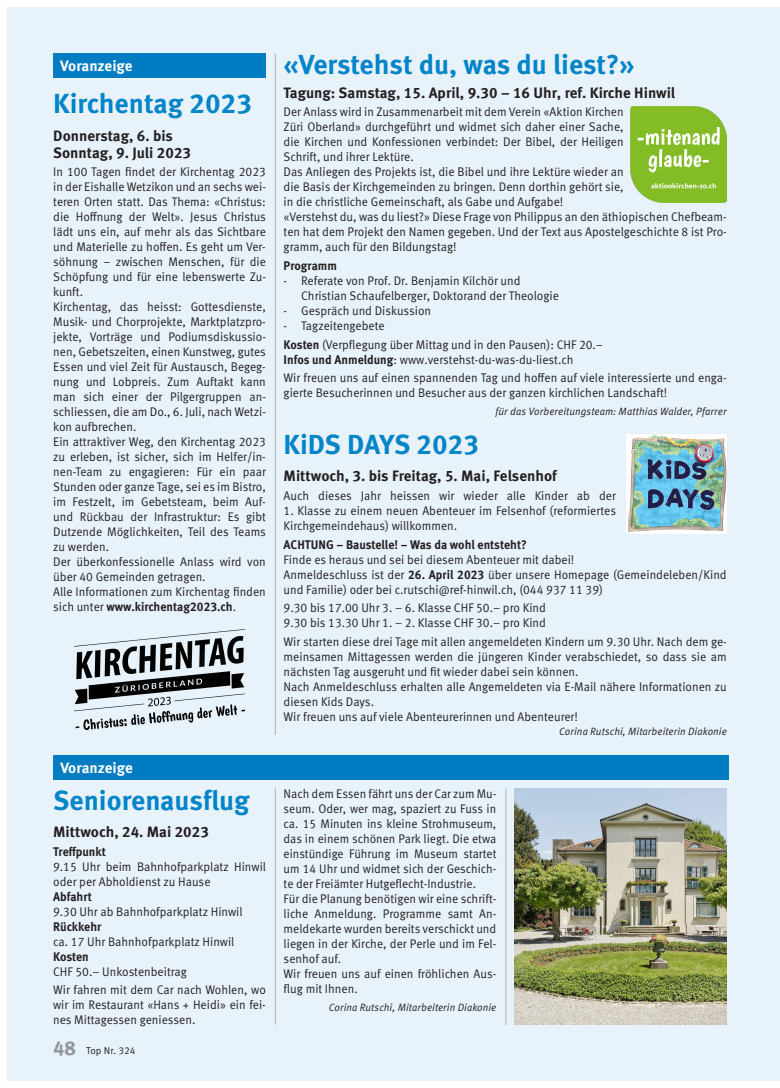
<style>
.page{position:relative;width:780px;height:1088px;background:#fff}
.page>*{position:absolute;margin:0;border:0;box-sizing:border-box;transform-origin:0 0}
.t1{font:700 27.5px "Meta OT";color:#0084ca}
.t2{font:700 15px/16.9px "Meta OT";color:#231f20}
.t3{font:700 15px "Meta OT";letter-spacing:-.005em;color:#fff}
.t4{font:12.5px/15px "Meta OT";color:#231f20;scale:.95 1}
.t5{font:12.5px/15px "Meta OT";color:#231f20;scale:.94 1}
.t6{font:700 12.5px "Meta OT";color:#231f20;scale:.95 1}
.t7{font:italic 10.62px "Meta OT";letter-spacing:.005em;color:#231f20;scale:.95 1}
.t8{font:10px "Meta OT";color:#231f20}
.s1{font-weight:700}
.s2{font-weight:700;font-size:20px;color:#939598}
</style>
<div class="page">
<div style="left:7px;top:7px;width:773px;height:1074px;background:#e8f2fa"></div>
<img style="left:630px;top:106px;width:96px;height:96px">
<img style="left:626px;top:435px;width:100px;height:98px">
<img style="left:514px;top:789px;width:212px;height:235px">
<hr style="left:505px;top:789px;width:1px;height:236px;background:#bcbdc0">
<hr style="left:275px;top:788px;width:1px;height:236px;background:#bcbdc0">
<hr style="left:275px;top:53px;width:1px;height:682px;background:#bcbdc0">
<div style="left:53px;top:755px;width:675px;height:25px;background:#007cc2"></div>
<div style="left:53px;top:53px;width:213px;height:25px;background:#007cc2"></div>
<img style="left:74px;top:630px;width:171px;height:100px">
<p class="t3" style="left:60px;top:56px;width:74px">Voranzeige</p>
<h1 class="t1" style="left:53px;top:86px;width:200px">Kirchentag 2023</h1>
<p class="t2" style="left:53px;top:127px;width:139px">Donnerstag, 6. bis<br>Sonntag, 9. Juli 2023</p>
<p class="t4" style="left:53px;top:164px;width:225px">In 100 Tagen findet der Kirchentag 2023 in der Eishalle Wetzikon und an sechs wei&shy;teren Orten statt. Das Thema: «Christus: die Hoffnung der Welt». Jesus Christus lädt uns ein, auf mehr als das Sichtbare und Materielle zu hoffen. Es geht um Ver&shy;söhnung – zwischen Menschen, für die Schöpfung und für eine lebenswerte Zu&shy;kunft.<br>Kirchentag, das heisst: Gottesdienste, Musik- und Chorprojekte, Marktplatzpro&shy;jekte, Vorträge und Podiumsdiskussio&shy;nen, Gebetszeiten, einen Kunstweg, gutes Essen und viel Zeit für Austausch, Begeg&shy;nung und Lobpreis. Zum Auftakt kann man sich einer der Pilgergruppen an&shy;schliessen, die am Do., 6. Juli, nach Wetzi&shy;kon aufbrechen.<br>Ein attraktiver Weg, den Kirchentag 2023 zu erleben, ist sicher, sich im Helfer/in&shy;nen-Team zu engagieren: Für ein paar Stunden oder ganze Tage, sei es im Bistro, im Festzelt, im Gebetsteam, beim Auf&shy;und Rückbau der Infrastruktur: Es gibt Dutzende Möglichkeiten, Teil des Teams zu werden.<br>Der überkonfessionelle Anlass wird von über 40 Gemeinden getragen.<br>Alle Informationen zum Kirchentag finden sich unter <span class="s1">www.kirchentag2023.ch</span>.</p>
<p class="t3" style="left:60px;top:758px;width:74px">Voranzeige</p>
<h1 class="t1" style="left:53px;top:782px;width:198px">Seniorenausflug</h1>
<p class="t2" style="left:53px;top:823px;width:157px">Mittwoch, 24. Mai 2023</p>
<p class="t6" style="left:53px;top:843px;width:57px">Treffpunkt</p>
<p class="t4" style="left:53px;top:859px;width:225px">9.15 Uhr beim Bahnhofparkplatz Hinwil oder per Abholdienst zu Hause</p>
<p class="t6" style="left:53px;top:888px;width:42px">Abfahrt</p>
<p class="t4" style="left:53px;top:904px;width:201px">9.30 Uhr ab Bahnhofparkplatz Hinwil</p>
<p class="t6" style="left:53px;top:918px;width:52px">Rückkehr</p>
<p class="t4" style="left:53px;top:934px;width:192px">ca. 17 Uhr Bahnhofparkplatz Hinwil</p>
<p class="t6" style="left:53px;top:948px;width:39px">Kosten</p>
<p class="t4" style="left:53px;top:962px;width:225px;line-height:18.5px">CHF 50.– Unkostenbeitrag<br>Wir fahren mit dem Car nach Wohlen, wo</p>
<p class="t4" style="left:53px;top:997px;width:225px">wir im Restaurant «Hans + Heidi» ein fei&shy;nes Mittagessen geniessen.</p>
<p class="t8" style="left:53px;top:1044px;width:84px"><span class="s2">48</span> Top Nr. 324</p>
<h1 class="t1" style="left:283px;top:47px;width:352px">«Verstehst du, was du liest?»</h1>
<p class="t2" style="left:283px;top:84px;width:393px">Tagung: Samstag, 15. April, 9.30 – 16 Uhr, ref. Kirche Hinwil</p>
<p class="t4" style="left:283px;top:105px;width:468px">Der Anlass wird in Zusammenarbeit mit dem Verein «Aktion Kirchen<br>Züri Oberland» durchgeführt und widmet sich daher einer Sache,<br>die Kirchen und Konfessionen verbindet: Der Bibel, der Heiligen<br>Schrift, und ihrer Lektüre.<br>Das Anliegen des Projekts ist, die Bibel und ihre Lektüre wieder an<br>die Basis der Kirchgemeinden zu bringen. Denn dorthin gehört sie,<br>in die christliche Gemeinschaft, als Gabe und Aufgabe!<br>«Verstehst du, was du liest?» Diese Frage von Philippus an den äthiopischen Chefbeam&shy;ten hat dem Projekt den Namen gegeben. Und der Text aus Apostelgeschichte 8 ist Pro&shy;gramm, auch für den Bildungstag!</p>
<p class="t6" style="left:283px;top:258px;width:58px">Programm</p>
<p class="t4" style="left:301px;top:273px;width:273px;text-indent:-18px">- Referate von Prof. Dr. Benjamin Kilchör und<br>Christian Schaufelberger, Doktorand der Theologie</p>
<p class="t4" style="left:283px;top:303px;width:157px">- Gespräch und Diskussion</p>
<p class="t4" style="left:283px;top:317px;width:337px;line-height:18.5px">- Tagzeitengebete<br><span class="s1">Kosten</span> (Verpflegung über Mittag und in den Pausen): CHF 20.–</p>
<p class="t4" style="left:283px;top:350px;width:468px;line-height:18.5px"><span class="s1">Infos und Anmeldung</span>: www.verstehst-du-was-du-liest.ch<br>Wir freuen uns auf einen spannenden Tag und hoffen auf viele interessierte und enga-</p>
<p class="t4" style="left:283px;top:385px;width:405px">gierte Besucherinnen und Besucher aus der ganzen kirchlichen Landschaft!</p>
<p class="t7" style="left:495px;top:405px;width:245px">für das Vorbereitungsteam: Matthias Walder, Pfarrer</p>
<h1 class="t1" style="left:283px;top:427px;width:197px">KiDS DAYS 2023</h1>
<p class="t2" style="left:283px;top:468px;width:275px">Mittwoch, 3. bis Freitag, 5. Mai, Felsenhof</p>
<p class="t4" style="left:283px;top:488px;width:351px">Auch dieses Jahr heissen wir wieder alle Kinder ab der</p>
<p class="t4" style="left:283px;top:503px;width:351px">1. Klasse zu einem neuen Abenteuer im Felsenhof (reformiertes<br>Kirchgemeindehaus) willkommen.</p>
<p class="t6" style="left:283px;top:536px;width:257px">ACHTUNG – Baustelle! – Was da wohl entsteht?</p>
<p class="t4" style="left:283px;top:552px;width:468px">Finde es heraus und sei bei diesem Abenteuer mit dabei!<br>Anmeldeschluss ist der <span class="s1">26. April 2023</span> über unsere Homepage (Gemeindeleben/Kind und Familie) oder bei c.rutschi@ref-hinwil.ch, (044 937 11 39)</p>
<p class="t4" style="left:283px;top:600px;width:277px">9.30 bis 17.00 Uhr 3. – 6. Klasse CHF 50.– pro Kind<br>9.30 bis 13.30 Uhr 1. – 2. Klasse CHF 30.– pro Kind</p>
<p class="t4" style="left:283px;top:634px;width:468px">Wir starten diese drei Tage mit allen angemeldeten Kindern um 9.30 Uhr. Nach dem ge&shy;meinsamen Mittagessen werden die jüngeren Kinder verabschiedet, so dass sie am nächsten Tag ausgeruht und fit wieder dabei sein können.<br>Nach Anmeldeschluss erhalten alle Angemeldeten via E-Mail nähere Informationen zu diesen Kids Days.<br>Wir freuen uns auf viele Abenteurerinnen und Abenteurer!</p>
<p class="t7" style="left:559px;top:725px;width:178px">Corina Rutschi, Mitarbeiterin Diakonie</p>
<p class="t5" style="left:283px;top:786px;width:228px">Nach dem Essen fährt uns der Car zum Mu&shy;seum. Oder, wer mag, spaziert zu Fuss in ca. 15 Minuten ins kleine Strohmuseum, das in einem schönen Park liegt. Die etwa einstündige Führung im Museum startet um 14 Uhr und widmet sich der Geschich&shy;te der Freiämter Hutgeflecht-Industrie.<br>Für die Planung benötigen wir eine schrift&shy;liche Anmeldung. Programme samt An&shy;meldekarte wurden bereits verschickt und liegen in der Kirche, der Perle und im Fel&shy;senhof auf.<br>Wir freuen uns auf einen fröhlichen Aus&shy;flug mit Ihnen.</p>
<p class="t7" style="left:329px;top:1001px;width:178px">Corina Rutschi, Mitarbeiterin Diakonie</p>
</div>
